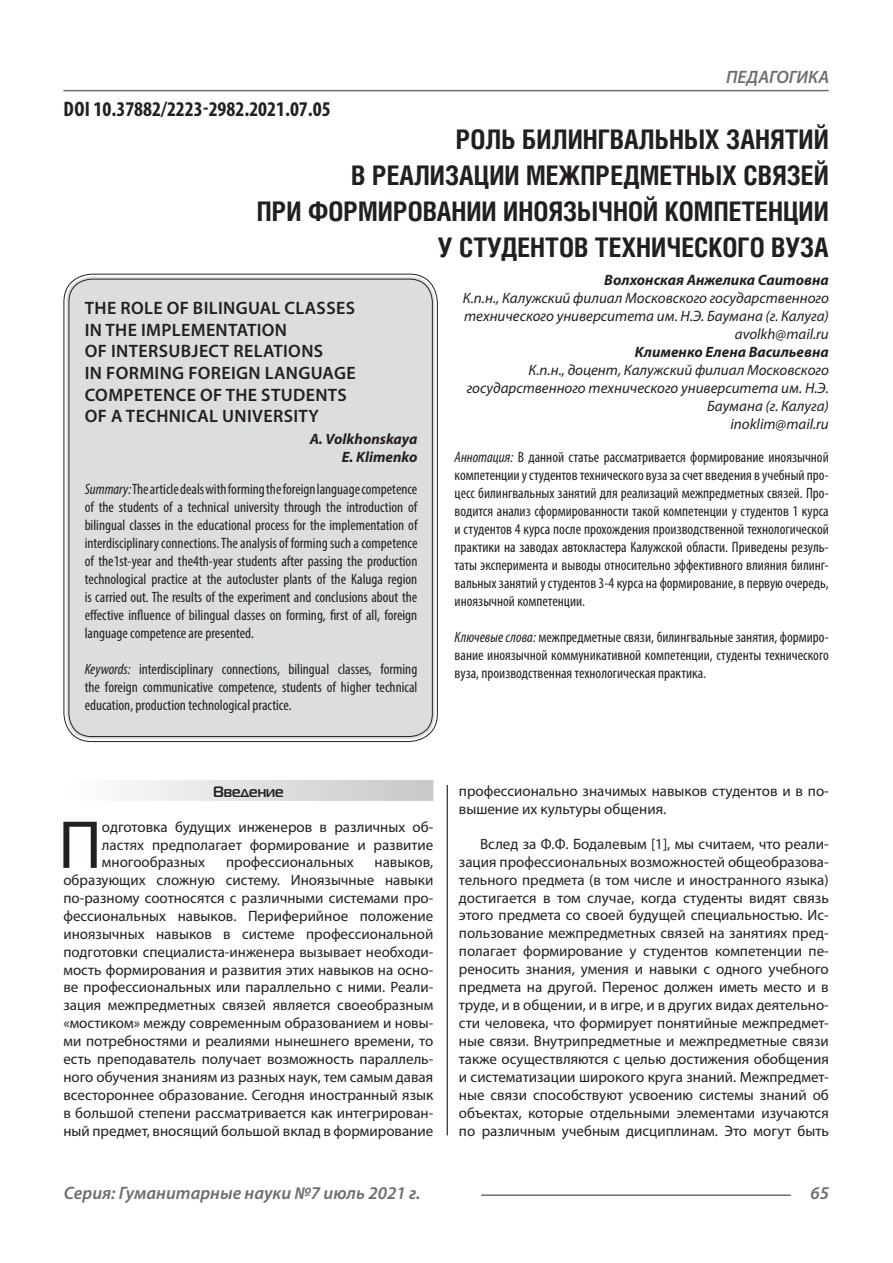
<style>
.page{position:relative;width:893px;height:1263px;background:#fff}
.page>*{position:absolute;margin:0;border:0;box-sizing:border-box;transform-origin:0 0}
.Статья_текст_первый{font:68.4px "Myriad Pro";color:#231f20}
.Статья_название{font:700 27px/36px "Helios Cond C";color:#231f20;text-align:right}
.ДОИ{font:700 condensed 21px "Myriad Pro";color:#231f20}
.Статья_название_англ{font:600 18px/21.6px "Myriad Pro";letter-spacing:.02em;color:#231f20}
.t1{font:italic 600 18px "Myriad Pro";color:#6c6d70}
.Статья_текст_первый-2{font:15px/17.9px "Myriad Pro";color:#231f20;text-align:justify}
.Статья_текст{font:15px/17.9px "Myriad Pro";color:#231f20;text-align:justify}
.Статья_аннотация_тек{font:condensed 15px/18px "Myriad Pro";color:#231f20;text-align:justify}
.Статья_аннотация_анг{font:condensed 15px/18px "Myriad Pro";color:#231f20;text-align:justify}
.Статья_автор_инфо{font:italic 15px/18px "Myriad Pro";color:#231f20}
.Статья_автор_инфо-2{font:italic 700 15px "Myriad Pro";color:#231f20}
.Статья_автор_англ{font:italic 700 15px "Myriad Pro";color:#231f20}
.Статья_подзаголовок{font:700 15px "Magistral C";color:#231f20}
.s1{font-style:italic}
</style>
<div class="page">
<hr style="left:447px;top:128px;width:1px;height:1007px;background:#000">
<hr style="left:63px;top:90px;width:766px;height:1px;background:#6c6d70">
<hr style="left:481px;top:1194px;width:310px;height:2px;background:#6c6d70">
<div style="left:443px;top:128px;width:10px;height:656px;background:#fff"></div>
<div style="left:66px;top:277px;width:369px;height:462px;background:#dcdddf;border-radius:26px"></div>
<div style="left:63px;top:780px;width:370px;height:21px;background:linear-gradient(to right,#fefeff,#c6c8ca)"></div>
<p class="t1" style="left:726px;top:66px;width:104px">ПЕДАГОГИКА</p>
<p class="Статья_название" style="left:257px;top:121px;width:574px">РОЛЬ БИЛИНГВАЛЬНЫХ ЗАНЯТИЙ<br>В РЕАЛИЗАЦИИ МЕЖПРЕДМЕТНЫХ СВЯЗЕЙ<br>ПРИ ФОРМИРОВАНИИ ИНОЯЗЫЧНОЙ КОМПЕТЕНЦИИ У СТУДЕНТОВ ТЕХНИЧЕСКОГО ВУЗА</p>
<p class="Статья_автор_инфо-2" style="left:604px;top:270px;width:226px">Волхонская Анжелика Саитовна</p>
<p class="Статья_автор_инфо" style="left:463px;top:289px;width:367px">К.п.н., Калужский филиал Московского государственного технического университета им. Н.Э. Баумана (г. Калуга)</p>
<p class="Статья_автор_инфо" style="left:735px;top:325px;width:95px">avolkh@mail.ru</p>
<p class="Статья_автор_инфо-2" style="left:635px;top:342px;width:195px">Клименко Елена Васильевна</p>
<p class="Статья_автор_инфо" style="left:467px;top:361px;width:364px;text-align:right">К.п.н., доцент, Калужский филиал Московского государственного технического университета им. Н.Э.<br>Баумана (г. Калуга)</p>
<p class="Статья_автор_инфо" style="left:730px;top:415px;width:100px">inoklim@mail.ru</p>
<p class="Статья_аннотация_тек" style="left:455px;top:448px;width:376px"><span class="s1">Аннотация:</span> В данной статье рассматривается формирование иноязычной компетенции у студентов технического вуза за счет введения в учебный про&shy;цесс билингвальных занятий для реализаций межпредметных связей. Про&shy;водится анализ сформированности такой компетенции у студентов 1 курса и студентов 4 курса после прохождения производственной технологической практики на заводах автокластера Калужской области. Приведены резуль&shy;таты эксперимента и выводы относительно эффективного влияния билинг&shy;вальных занятий у студентов 3-4 курса на формирование, в первую очередь, иноязычной компетенции.</p>
<p class="Статья_аннотация_тек" style="left:455px;top:628px;width:376px"><span class="s1">Ключевые слова:</span> межпредметные связи, билингвальные занятия, формиро&shy;вание иноязычной коммуникативной компетенции, студенты технического вуза, производственная технологическая практика.</p>
<p class="ДОИ" style="left:64px;top:96px;width:269px">DOI 10.37882/2223-2982.2021.07.05</p>
<p class="Статья_название_англ" style="left:85px;top:297px;width:272px">THE ROLE OF BILINGUAL CLASSES<br>IN THE IMPLEMENTATION<br>OF INTERSUBJECT RELATIONS<br>IN FORMING FOREIGN LANGUAGE<br>COMPETENCE OF THE STUDENTS<br>OF A TECHNICAL UNIVERSITY</p>
<p class="Статья_автор_англ" style="left:310px;top:429px;width:109px">A. Volkhonskaya</p>
<p class="Статья_автор_англ" style="left:342px;top:447px;width:77px">E. Klimenko</p>
<p class="Статья_аннотация_анг" style="left:85px;top:480px;width:334px"><span class="s1">Summary:</span> The article deals with forming the foreign language competence of the students of a technical university through the introduction of bilingual classes in the educational process for the implementation of interdisciplinary connections. The analysis of forming such a competence of the1st-year and the4th-year students after passing the production technological practice at the autocluster plants of the Kaluga region is carried out. The results of the experiment and conclusions about the effective influence of bilingual classes on forming, first of all, foreign language competence are presented.</p>
<p class="Статья_аннотация_анг" style="left:85px;top:660px;width:334px"><span class="s1">Keywords:</span> interdisciplinary connections, bilingual classes, forming the foreign communicative competence, students of higher technical education, production technological practice.</p>
<p class="Статья_подзаголовок" style="left:213px;top:782px;width:72px">Введение</p>
<p class="Статья_текст_первый" style="left:58px;top:803px;width:45px">П</p>
<p class="Статья_текст_первый-2" style="left:102px;top:818px;width:333px">одготовка будущих инженеров в различных об&shy;ластях предполагает формирование и развитие многообразных</p>
<p class="Статья_текст_первый-2" style="left:226px;top:853px;width:129px">профессиональных</p>
<p class="Статья_текст_первый-2" style="left:63px;top:853px;width:371px;text-indent:311px">навыков, образующих сложную систему. Иноязычные навыки по-разному соотносятся с различными системами про&shy;фессиональных навыков. Периферийное положение иноязычных навыков в системе профессиональной подготовки специалиста-инженера вызывает необходи&shy;мость формирования и развития этих навыков на осно&shy;ве профессиональных или параллельно с ними. Реали&shy;зация межпредметных связей является своеобразным «мостиком» между современным образованием и новы&shy;ми потребностями и реалиями нынешнего времени, то есть преподаватель получает возможность параллель&shy;ного обучения знаниям из разных наук, тем самым давая всестороннее образование. Сегодня иностранный язык в большой степени рассматривается как интегрирован&shy;ный предмет, вносящий большой вклад в формирование</p>
<p class="Статья_текст_первый-2" style="left:459px;top:782px;width:371px">профессионально значимых навыков студентов и в по&shy;вышение их культуры общения.</p>
<p class="Статья_текст" style="left:459px;top:834px;width:371px;text-indent:21px">Вслед за Ф.Ф. Бодалевым [1], мы считаем, что реали&shy;зация профессиональных возможностей общеобразова&shy;тельного предмета (в том числе и иностранного языка) достигается в том случае, когда студенты видят связь этого предмета со своей будущей специальностью. Ис&shy;пользование межпредметных связей на занятиях пред&shy;полагает формирование у студентов компетенции пе&shy;реносить знания, умения и навыки с одного учебного предмета на другой. Перенос должен иметь место и в труде, и в общении, и в игре, и в других видах деятельно&shy;сти человека, что формирует понятийные межпредмет&shy;ные связи. Внутрипредметные и межпредметные связи также осуществляются с целью достижения обобщения и систематизации широкого круга знаний. Межпредмет&shy;ные связи способствуют усвоению системы знаний об объектах, которые отдельными элементами изучаются по различным учебным дисциплинам. Это могут быть</p>
<p class="t1" style="left:64px;top:1182px;width:358px">Серия: Гуманитарные науки №7 июль 2021 г.</p>
<p class="t1" style="left:810px;top:1182px;width:20px">65</p>
</div>
